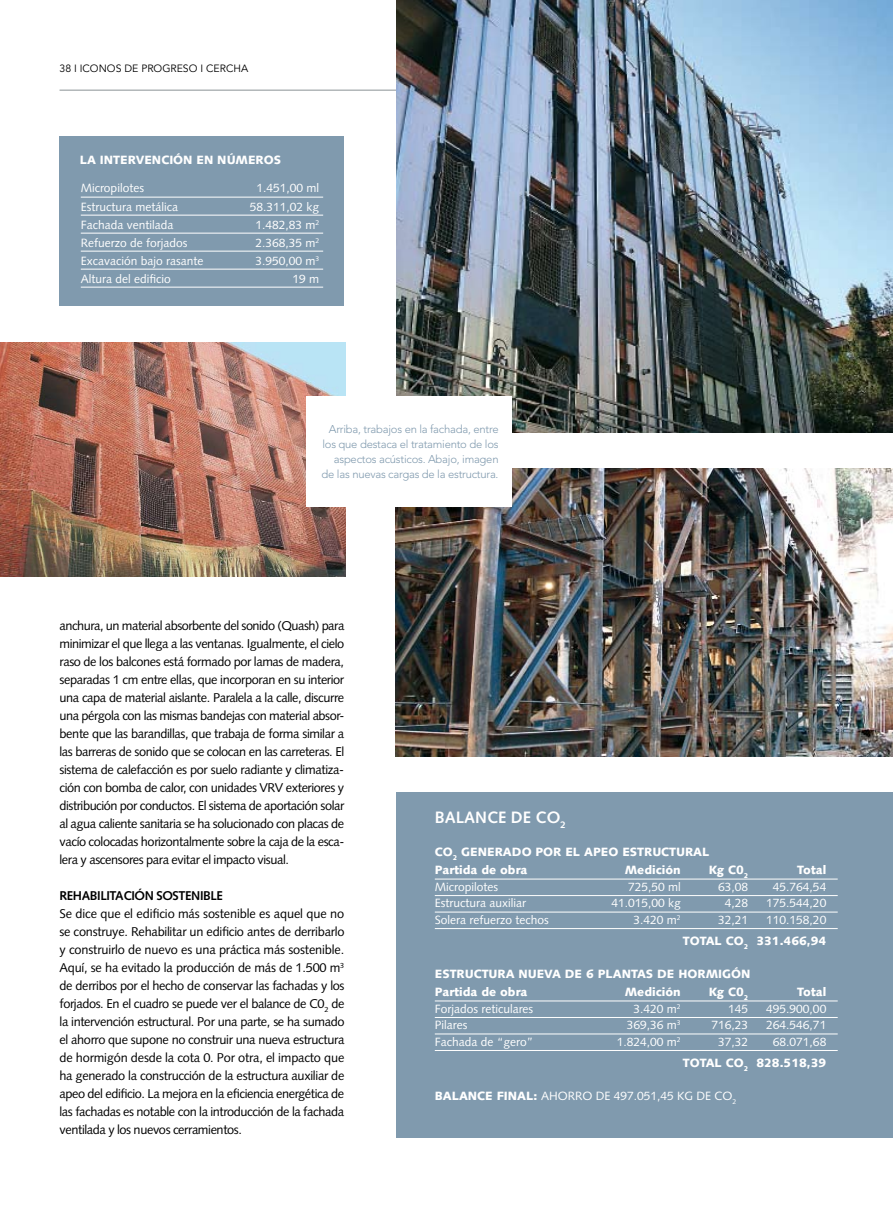
<style>
.page{position:relative;width:893px;height:1212px;background:#fff}
.page>*{position:absolute;margin:0;border:0;box-sizing:border-box;transform-origin:0 0}
.t1{font:700 16.5px "Syntax";color:#fff}
.t2{font:12.75px/18px "Syntax";letter-spacing:-.03em;color:#000;text-align:justify}
.t3{font:700 12.75px "Syntax";letter-spacing:-.03em;color:#000}
.t4{font:12px "Syntax";color:#fff}
.t5{font:900 12px/20.7px "Syntax";color:#fff;text-align:right}
.t6{font:300 11.25px/15px "Avenir";letter-spacing:-.02em;color:#809aae;text-align:right}
.t7{font:10.5px "Avenir";color:#000}
.s1{font-weight:400}
.s2{font-weight:900}
</style>
<div class="page">
<hr style="left:60px;top:90px;width:782px;height:1px;background:#8b9295">
<img style="left:0;top:342px;width:345px;height:234px">
<img style="left:396px;top:0;width:497px;height:432px">
<img style="left:395px;top:468px;width:498px;height:288px">
<div style="left:306px;top:396px;width:205px;height:110px;background:#fff"></div>
<div style="left:60px;top:137px;width:284px;height:169px;background:#809aae"></div>
<hr style="left:81px;top:197px;width:242px;height:1px;background:#fff">
<hr style="left:81px;top:215px;width:242px;height:1px;background:#fff">
<hr style="left:81px;top:233px;width:242px;height:1px;background:#fff">
<hr style="left:81px;top:251px;width:242px;height:1px;background:#fff">
<hr style="left:81px;top:269px;width:242px;height:1px;background:#fff">
<hr style="left:81px;top:287px;width:242px;height:1px;background:#fff">
<div style="left:396px;top:792px;width:497px;height:345px;background:#809aae"></div>
<hr style="left:435px;top:879px;width:403px;height:1px;background:#fff">
<hr style="left:435px;top:895px;width:403px;height:1px;background:#fff">
<hr style="left:435px;top:912px;width:403px;height:1px;background:#fff">
<hr style="left:435px;top:928px;width:403px;height:1px;background:#fff">
<hr style="left:435px;top:1000px;width:403px;height:1px;background:#fff">
<hr style="left:435px;top:1017px;width:403px;height:1px;background:#fff">
<hr style="left:435px;top:1033px;width:403px;height:1px;background:#fff">
<hr style="left:435px;top:1050px;width:403px;height:1px;background:#fff">
<p class="t7" style="left:60px;top:62px;width:155px">38 I ICONOS DE PROGRESO I CERCHA</p>
<p class="t5" style="left:80px;top:149px;width:29px">LA INTERVEN</p>
<p class="t5" style="left:161px;top:149px;width:17px">CIÓN</p>
<p class="t5" style="left:197px;top:149px;width:50px">EN NÚMER</p>
<p class="t5" style="left:264px;top:149px;width:18px">OS</p>
<p class="t4" style="left:81px;top:181px;width:65px">Micropilotes</p>
<p class="t4" style="left:257px;top:181px;width:64px">1.451,00 ml</p>
<p class="t4" style="left:81px;top:199px;width:99px">Estructura metálica</p>
<p class="t4" style="left:250px;top:199px;width:71px">58.311,02 kg</p>
<p class="t4" style="left:81px;top:217px;width:94px">Fachada ventilada</p>
<p class="t4" style="left:255px;top:217px;width:65px">1.482,83 m<sup>2</sup></p>
<p class="t4" style="left:81px;top:235px;width:108px">Refuerzo de forjados</p>
<p class="t4" style="left:255px;top:235px;width:65px">2.368,35 m<sup>2</sup></p>
<p class="t4" style="left:81px;top:253px;width:124px">Excavación bajo rasante</p>
<p class="t4" style="left:255px;top:253px;width:65px">3.950,00 m<sup>3</sup></p>
<p class="t4" style="left:81px;top:271px;width:92px">Altura del edificio</p>
<p class="t4" style="left:293px;top:271px;width:28px">19 m</p>
<p class="t6" style="left:322px;top:422px;width:178px">Arriba, trabajos en la fachada, entre los que destaca el tratamiento de los aspectos acústicos. Abajo, imagen de las nuevas cargas de la estructura.</p>
<p class="t2" style="left:60px;top:617px;width:286px">anchura, un material absorbente del sonido (Quash) para minimizar el que llega a las ventanas. Igualmente, el cielo raso de los balcones está formado por lamas de madera, separadas 1 cm entre ellas, que incorporan en su interior una capa de material aislante. Paralela a la calle, discurre una pérgola con las mismas bandejas con material absor&shy;bente que las barandillas, que trabaja de forma similar a las barreras de sonido que se colocan en las carreteras. El sistema de calefacción es por suelo radiante y climatiza&shy;ción con bomba de calor, con unidades VRV exteriores y distribución por conductos. El sistema de aportación solar al agua caliente sanitaria se ha solucionado con placas de vacío colocadas horizontalmente sobre la caja de la esca&shy;lera y ascensores para evitar el impacto visual.</p>
<p class="t3" style="left:60px;top:888px;width:165px">REHABILITACIÓN SOSTENIBLE</p>
<p class="t2" style="left:60px;top:905px;width:287px">Se dice que el edificio más sostenible es aquel que no se construye. Rehabilitar un edificio antes de derribarlo y construirlo de nuevo es una práctica más sostenible.<br>Aquí, se ha evitado la producción de más de 1.500 m<sup>3 </sup>de derribos por el hecho de conservar las fachadas y los forjados. En el cuadro se puede ver el balance de C0<sub>2</sub> de la intervención estructural. Por una parte, se ha sumado el ahorro que supone no construir una nueva estructura de hormigón desde la cota 0. Por otra, el impacto que ha generado la construcción de la estructura auxiliar de apeo del edificio. La mejora en la eficiencia energética de las fachadas es notable con la introducción de la fachada ventilada y los nuevos cerramientos.</p>
<p class="t1" style="left:435px;top:808px;width:41px">BALANCE</p>
<p class="t1" style="left:511px;top:808px;width:56px">DE CO<sub>2</sub></p>
<p class="t5" style="left:435px;top:841px;width:36px">CO<sub>2</sub>GENERAD</p>
<p class="t5" style="left:522px;top:841px;width:110px">O POR EL APEO ESTRU</p>
<p class="t5" style="left:661px;top:841px;width:17px">CTURAL</p>
<p class="t5" style="left:435px;top:860px;width:94px">PARTIDA DE OBRA</p>
<p class="t5" style="left:625px;top:860px;width:58px">MEDICIÓN</p>
<p class="t5" style="left:709px;top:860px;width:41px">KG C0<sub>2</sub></p>
<p class="t5" style="left:797px;top:860px;width:31px">TOTAL</p>
<p class="t4" style="left:435px;top:880px;width:65px">Micropilotes</p>
<p class="t4" style="left:628px;top:880px;width:54px">725,50 ml</p>
<p class="t4" style="left:718px;top:880px;width:32px">63,08</p>
<p class="t4" style="left:773px;top:880px;width:55px">45.764,54</p>
<p class="t4" style="left:435px;top:896px;width:93px">Estructura auxiliar</p>
<p class="t4" style="left:611px;top:896px;width:71px">41.015,00 kg</p>
<p class="t4" style="left:725px;top:896px;width:25px">4,28</p>
<p class="t4" style="left:766px;top:896px;width:62px">175.544,20</p>
<p class="t4" style="left:435px;top:913px;width:115px">Solera refuerzo techos</p>
<p class="t4" style="left:634px;top:913px;width:49px">3.420 m<sup>2</sup></p>
<p class="t4" style="left:718px;top:913px;width:32px">32,21</p>
<p class="t5" style="left:683px;top:909px;width:145px"><span class="s1">110.158,20<br></span>TOTAL CO<sub>2</sub> 331.466,94</p>
<p class="t5" style="left:435px;top:963px;width:17px">ESTRU</p>
<p class="t5" style="left:474px;top:963px;width:18px">CTURA</p>
<p class="t5" style="left:518px;top:963px;width:10px">NUEVA</p>
<p class="t5" style="left:565px;top:963px;width:42px">DE 6 PLANTAS</p>
<p class="t5" style="left:657px;top:963px;width:50px">DE HORMIGÓN</p>
<p class="t5" style="left:435px;top:982px;width:94px">PARTIDA DE OBRA</p>
<p class="t5" style="left:625px;top:982px;width:58px">MEDICIÓN</p>
<p class="t5" style="left:709px;top:982px;width:41px">KG C0<sub>2</sub></p>
<p class="t5" style="left:797px;top:982px;width:31px">TOTAL</p>
<p class="t4" style="left:435px;top:1001px;width:100px">Forjados reticulares</p>
<p class="t4" style="left:634px;top:1001px;width:49px">3.420 m<sup>2</sup></p>
<p class="t4" style="left:728px;top:1001px;width:22px">145</p>
<p class="t4" style="left:766px;top:1001px;width:62px">495.900,00</p>
<p class="t4" style="left:435px;top:1018px;width:34px">Pilares</p>
<p class="t4" style="left:627px;top:1018px;width:55px">369,36 m<sup>3</sup></p>
<p class="t4" style="left:712px;top:1018px;width:38px">716,23</p>
<p class="t4" style="left:766px;top:1018px;width:62px">264.546,71</p>
<p class="t4" style="left:435px;top:1034px;width:100px">Fachada de “gero”</p>
<p class="t4" style="left:617px;top:1034px;width:65px">1.824,00 m<sup>2</sup></p>
<p class="t4" style="left:718px;top:1034px;width:32px">37,32</p>
<p class="t5" style="left:683px;top:1031px;width:145px"><span class="s1">68.071,68<br></span>TOTAL CO<sub>2</sub> 828.518,39</p>
<p class="t5" style="left:435px;top:1085px;width:18px">BALAN</p>
<p class="t5" style="left:477px;top:1085px;width:28px">CE FINAL</p>
<p class="t4" style="left:533px;top:1088px;width:205px"><span class="s2">:</span> AHORRO DE 497.051,45 kg de CO<sub>2</sub></p>
</div>
